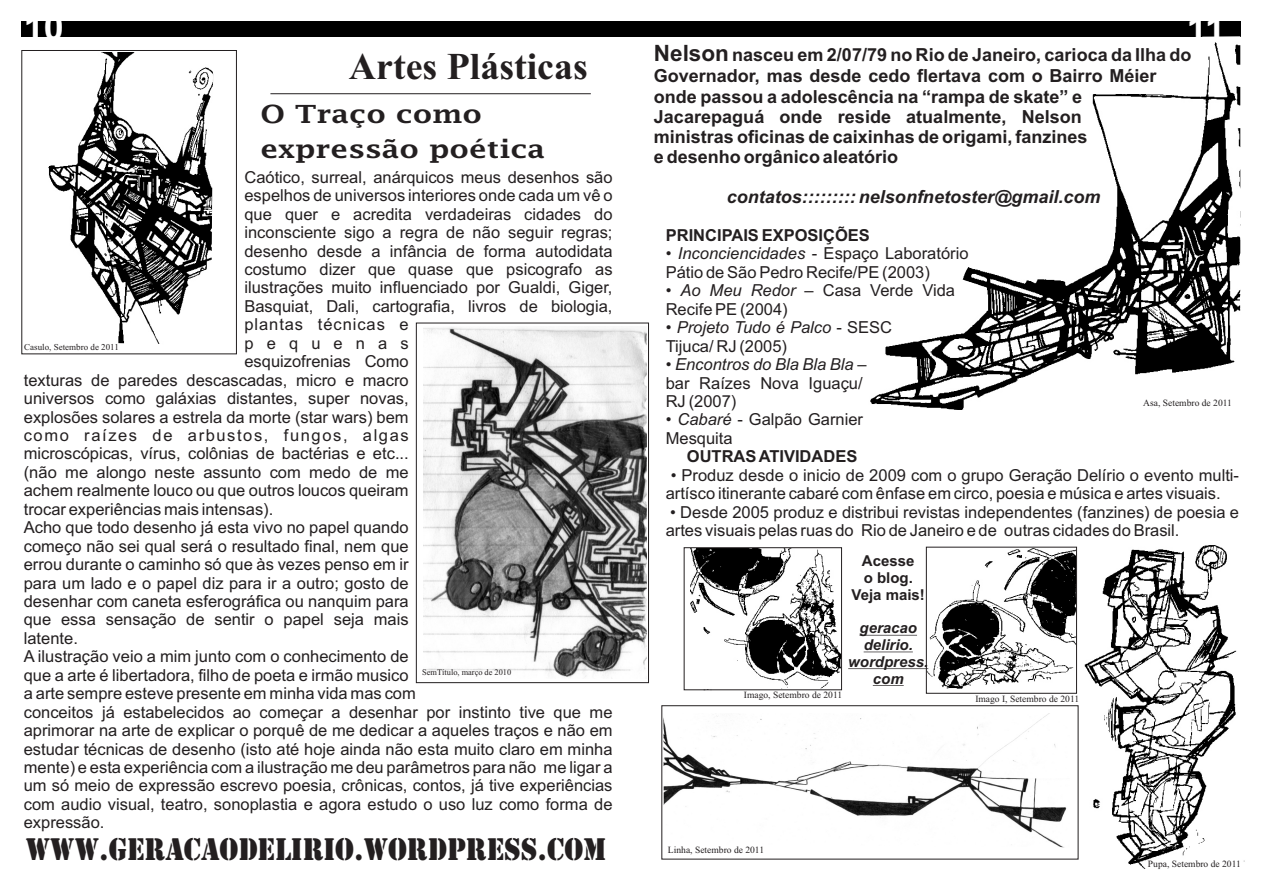
<style>
.page{position:relative;width:1262px;height:893px;background:#fff}
.page>*{position:absolute;margin:0;border:0;box-sizing:border-box;transform-origin:0 0}
.t1{font:700 37.8px "Times New Roman";color:#231f20}
.t2{font:700 36px "Arial";color:#fff}
.t3{font:32.55px "Stencil";color:#231f20;scale:.91 1}
.t4{font:25.05px/34.2px "Lucida Fax";color:#231f20;scale:1.2 1}
.t5{font:700 18px/20.2px "Arial";color:#231f20}
.t6{font:italic 700 18px "Arial";color:#231f20}
.t7{font:16.5px/18.5px "Arial";color:#231f20}
.t8{font:700 16.5px "Arial";color:#231f20}
.t9{font:16.5px "Arial";letter-spacing:.095em;color:#231f20}
.t10{font:16.5px "Arial";letter-spacing:.055em;color:#231f20}
.t11{font:16.5px "Arial";letter-spacing:.795em;color:#231f20}
.t12{font:italic 700 15px/16.8px "Arial";color:#231f20;text-align:center}
.t13{font:700 15px/16.8px "Arial";color:#231f20;text-align:center}
.t14{font:9.6px "Times New Roman";color:#231f20}
.t15{font:9px "Times New Roman";color:#231f20}
.t16{font:8.4px "Times New Roman";color:#231f20}
.s1{font-size:22.5px}
.s2{font-style:italic}
</style>
<div class="page">
<hr style="left:270px;top:93px;width:321px;height:1px;background:#231f20">
<div style="left:661px;top:705px;width:417px;height:154px;border:1px solid #231f20"></div>
<img style="left:663px;top:713px;width:404px;height:134px">
<div style="left:416px;top:323px;width:232px;height:359px;border:1px solid #231f20"></div>
<img style="left:423px;top:327px;width:223px;height:351px">
<img style="left:48px;top:52px;width:165px;height:292px">
<div style="left:22px;top:50px;width:215px;height:304px;border:1px solid #231f20"></div>
<div style="left:631px;top:21px;width:609px;height:16px;background:#000"></div>
<div style="left:21px;top:21px;width:610px;height:16px;background:#000"></div>
<img style="left:870px;top:36px;width:370px;height:374px">
<img style="left:1084px;top:545px;width:161px;height:324px">
<img style="left:690px;top:549px;width:151px;height:142px">
<div style="left:684px;top:547px;width:157px;height:143px;border:1px solid #231f20"></div>
<img style="left:928px;top:549px;width:146px;height:139px">
<div style="left:926px;top:547px;width:150px;height:146px;border:1px solid #231f20"></div>
<hr style="left:859px;top:635px;width:58px;height:1px;background:#231f20">
<hr style="left:863px;top:651px;width:50px;height:1px;background:#231f20">
<hr style="left:848px;top:668px;width:80px;height:1px;background:#231f20">
<hr style="left:873px;top:685px;width:30px;height:1px;background:#231f20">
<h2 class="t2" style="left:24px;top:14px;width:42px">10</h2>
<h2 class="t2" style="left:1187px;top:15px;width:40px">11</h2>
<h1 class="t1" style="left:349px;top:53px;width:240px">Artes Plásticas</h1>
<h3 class="t4" style="left:260px;top:99px;width:239px">O Traço como expressão poética</h3>
<p class="t7" style="left:244px;top:169px;width:369px">Caótico, surreal, anárquicos meus desenhos são</p>
<p class="t7" style="left:244px;top:188px;width:369px">espelhos de universos interiores onde cada um vê o</p>
<p class="t7" style="left:244px;top:206px;width:369px">que quer e acredita verdadeiras cidades do</p>
<p class="t7" style="left:244px;top:224px;width:369px">inconsciente sigo a regra de não seguir regras;</p>
<p class="t7" style="left:244px;top:243px;width:369px">desenho desde a infância de forma autodidata</p>
<p class="t7" style="left:244px;top:261px;width:369px">costumo dizer que quase que psicografo as</p>
<p class="t7" style="left:244px;top:280px;width:369px">ilustrações muito influenciado por Gualdi, Giger,</p>
<p class="t7" style="left:244px;top:298px;width:369px">Basquiat, Dali, cartografia, livros de biologia,</p>
<p class="t10" style="left:244px;top:318px;width:166px">plantas técnicas e</p>
<p class="t11" style="left:244px;top:337px;width:166px">pequenas</p>
<p class="t7" style="left:244px;top:354px;width:166px">esquizofrenias Como</p>
<p class="t7" style="left:24px;top:372px;width:386px">texturas de paredes descascadas, micro e macro</p>
<p class="t7" style="left:24px;top:390px;width:386px">universos como galáxias distantes, super novas,</p>
<p class="t7" style="left:24px;top:409px;width:386px">explosões solares a estrela da morte (star wars) bem</p>
<p class="t9" style="left:24px;top:429px;width:386px">como raízes de arbustos, fungos, algas</p>
<p class="t7" style="left:24px;top:446px;width:386px">microscópicas, vírus, colônias de bactérias e etc...</p>
<p class="t7" style="left:24px;top:464px;width:386px">(não me alongo neste assunto com medo de me</p>
<p class="t7" style="left:24px;top:483px;width:386px">achem realmente louco ou que outros loucos queiram</p>
<p class="t7" style="left:24px;top:501px;width:251px">trocar experiências mais intensas).</p>
<p class="t7" style="left:24px;top:519px;width:386px">Acho que todo desenho já esta vivo no papel quando</p>
<p class="t7" style="left:24px;top:538px;width:386px">começo não sei qual será o resultado final, nem que</p>
<p class="t7" style="left:24px;top:556px;width:386px">errou durante o caminho só que às vezes penso em ir</p>
<p class="t7" style="left:24px;top:575px;width:386px">para um lado e o papel diz para ir a outro; gosto de</p>
<p class="t7" style="left:24px;top:593px;width:386px">desenhar com caneta esferográfica ou nanquim para</p>
<p class="t7" style="left:24px;top:612px;width:386px">que essa sensação de sentir o papel seja mais</p>
<p class="t7" style="left:24px;top:630px;width:56px">latente.</p>
<p class="t7" style="left:24px;top:648px;width:386px">A ilustração veio a mim junto com o conhecimento de</p>
<p class="t7" style="left:24px;top:667px;width:386px">que a arte é libertadora, filho de poeta e irmão musico</p>
<p class="t7" style="left:24px;top:685px;width:393px">a arte sempre esteve presente em minha vida mas com</p>
<p class="t7" style="left:24px;top:704px;width:590px">conceitos já estabelecidos ao começar a desenhar por instinto tive que me</p>
<p class="t7" style="left:24px;top:722px;width:590px">aprimorar na arte de explicar o porquê de me dedicar a aqueles traços e não em</p>
<p class="t7" style="left:24px;top:741px;width:590px">estudar técnicas de desenho (isto até hoje ainda não esta muito claro em minha</p>
<p class="t7" style="left:24px;top:759px;width:590px">mente) e esta experiência com a ilustração me deu parâmetros para não me ligar a</p>
<p class="t7" style="left:24px;top:777px;width:590px">um só meio de expressão escrevo poesia, crônicas, contos, já tive experiências</p>
<p class="t7" style="left:24px;top:796px;width:590px">com audio visual, teatro, sonoplastia e agora estudo o uso luz como forma de</p>
<p class="t7" style="left:24px;top:814px;width:82px">expressão.</p>
<p class="t15" style="left:24px;top:343px;width:96px">Casulo, Setembro de 2011</p>
<p class="t16" style="left:422px;top:669px;width:91px">SemTítulo, março de 2010</p>
<h3 class="t3" style="left:26px;top:829px;width:639px">WWW.GERACAODELIRIO.WORDPRESS.COM</h3>
<p class="t5" style="left:654px;top:47px;width:539px"><span class="s1">Nelson</span> nasceu em 2/07/79 no Rio de Janeiro, carioca da Ilha do Governador, mas desde cedo flertava com o Bairro Méier onde passou a adolescência na “rampa de skate” e Jacarepaguá onde reside atualmente, Nelson<br>ministras oficinas de caixinhas de origami, fanzines<br>e desenho orgânico aleatório</p>
<p class="t6" style="left:727px;top:190px;width:375px">contatos::::::::: nelsonfnetoster@gmail.com</p>
<p class="t8" style="left:665px;top:229px;width:206px">PRINCIPAIS EXPOSIÇÕES</p>
<p class="t7" style="left:665px;top:246px;width:304px">• <span class="s2">Inconciencidades</span> - Espaço Laboratório<br>Pátio de São Pedro Recife/PE (2003)</p>
<p class="t7" style="left:665px;top:283px;width:291px">• <span class="s2">Ao Meu Redor</span> – Casa Verde Vida<br>Recife PE (2004)</p>
<p class="t7" style="left:665px;top:320px;width:228px">• <span class="s2">Projeto Tudo é Palco</span> - SESC<br>Tijuca/ RJ (2005)</p>
<p class="t7" style="left:665px;top:356px;width:202px">• <span class="s2">Encontros do Bla Bla Bla</span> – bar Raízes Nova Iguaçu/<br>RJ (2007)</p>
<p class="t7" style="left:665px;top:412px;width:199px">• <span class="s2">Cabaré</span> - Galpão Garnier<br>Mesquita</p>
<p class="t8" style="left:687px;top:450px;width:172px">OUTRAS ATIVIDADES</p>
<p class="t7" style="left:665px;top:467px;width:575px;text-indent:5px">• Produz desde o inicio de 2009 com o grupo Geração Delírio o evento multi&shy;artísco itinerante cabaré com ênfase em circo, poesia e música e artes visuais.</p>
<p class="t7" style="left:665px;top:504px;width:575px">• Desde 2005 produz e distribui revistas independentes (fanzines) de poesia e artes visuais pelas ruas do Rio de Janeiro e de outras cidades do Brasil.</p>
<p class="t14" style="left:1143px;top:399px;width:90px">Asa, Setembro de 2011</p>
<p class="t13" style="left:851px;top:554px;width:75px">Acesse<br>o blog.<br>Veja mais!</p>
<p class="t12" style="left:848px;top:621px;width:82px">geracao delirio. wordpress. com</p>
<p class="t14" style="left:744px;top:691px;width:100px">Imago, Setembro de 2011</p>
<p class="t14" style="left:975px;top:695px;width:105px">Imago I, Setembro de 2011</p>
<p class="t14" style="left:668px;top:846px;width:98px">Linha, Setembro de 2011</p>
<p class="t14" style="left:1148px;top:860px;width:94px">Pupa, Setembro de 2011</p>
</div>
